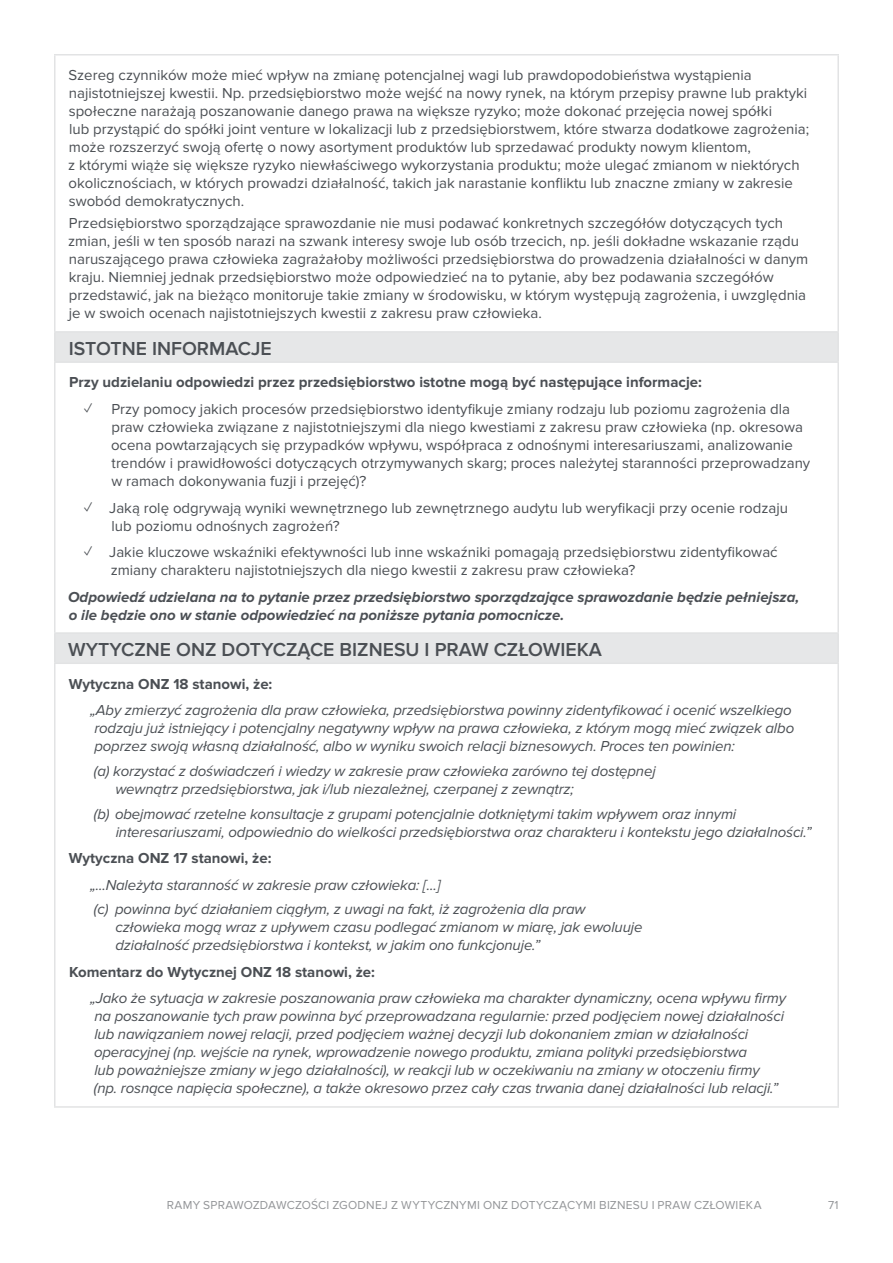
<style>
.page{position:relative;width:893px;height:1263px;background:#fff}
.page>*{position:absolute;margin:0;border:0;box-sizing:border-box;transform-origin:0 0}
.t1{font:600 19.5px "Proxima Nova";color:#4b4f54}
.t2{font:15px/18px "Proxima Nova";color:#4b4f54}
.t3{font:italic 15px/18px "Proxima Nova";letter-spacing:-.01em;color:#4b4f54}
.t4{font:700 15px "Proxima Nova";color:#4b4f54}
.t5{font:italic 700 15px/18px "Proxima Nova";color:#4b4f54}
.t6{font:12px "Proxima Nova";letter-spacing:.02em;color:#939598}
</style>
<div class="page">
<svg style="left:56px;top:333px;width:781px;height:329px"></svg>
<hr style="left:54px;top:1106px;width:785px;height:2px;background:#e2e3e4">
<hr style="left:54px;top:55px;width:2px;height:276px;background:#e2e3e4">
<hr style="left:837px;top:55px;width:2px;height:276px;background:#e2e3e4">
<hr style="left:54px;top:331px;width:785px;height:2px;background:#e2e3e4">
<hr style="left:54px;top:333px;width:2px;height:28px;background:#e2e3e4">
<hr style="left:837px;top:333px;width:2px;height:28px;background:#e2e3e4">
<hr style="left:54px;top:361px;width:785px;height:2px;background:#e2e3e4">
<hr style="left:54px;top:363px;width:2px;height:269px;background:#e2e3e4">
<hr style="left:837px;top:363px;width:2px;height:269px;background:#e2e3e4">
<hr style="left:54px;top:632px;width:785px;height:2px;background:#e2e3e4">
<hr style="left:54px;top:634px;width:2px;height:28px;background:#e2e3e4">
<hr style="left:837px;top:634px;width:2px;height:28px;background:#e2e3e4">
<hr style="left:54px;top:662px;width:785px;height:2px;background:#e2e3e4">
<hr style="left:54px;top:664px;width:2px;height:442px;background:#e2e3e4">
<hr style="left:837px;top:664px;width:2px;height:442px;background:#e2e3e4">
<hr style="left:54px;top:54px;width:785px;height:2px;background:#e2e3e4">
<p class="t2" style="left:68px;top:66px;width:742px">Szereg czynników może mieć wpływ na zmianę potencjalnej wagi lub prawdopodobieństwa wystąpienia najistotniejszej kwestii. Np. przedsiębiorstwo może wejść na nowy rynek, na którym przepisy prawne lub praktyki społeczne narażają poszanowanie danego prawa na większe ryzyko; może dokonać przejęcia nowej spółki<br>lub przystąpić do spółki joint venture w lokalizacji lub z przedsiębiorstwem, które stwarza dodatkowe zagrożenia; może rozszerzyć swoją ofertę o nowy asortyment produktów lub sprzedawać produkty nowym klientom,<br>z którymi wiąże się większe ryzyko niewłaściwego wykorzystania produktu; może ulegać zmianom w niektórych okolicznościach, w których prowadzi działalność, takich jak narastanie konfliktu lub znaczne zmiany w zakresie swobód demokratycznych.</p>
<p class="t2" style="left:68px;top:215px;width:742px">Przedsiębiorstwo sporządzające sprawozdanie nie musi podawać konkretnych szczegółów dotyczących tych zmian, jeśli w ten sposób narazi na szwank interesy swoje lub osób trzecich, np. jeśli dokładne wskazanie rządu naruszającego prawa człowieka zagrażałoby możliwości przedsiębiorstwa do prowadzenia działalności w danym kraju. Niemniej jednak przedsiębiorstwo może odpowiedzieć na to pytanie, aby bez podawania szczegółów przedstawić, jak na bieżąco monitoruje takie zmiany w środowisku, w którym występują zagrożenia, i uwzględnia je w swoich ocenach najistotniejszych kwestii z zakresu praw człowieka.</p>
<h1 class="t1" style="left:69px;top:337px;width:205px">ISTOTNE INFORMACJE</h1>
<p class="t4" style="left:69px;top:374px;width:634px">Przy udzielaniu odpowiedzi przez przedsiębiorstwo istotne mogą być następujące informacje:</p>
<p class="t2" style="left:111px;top:400px;width:701px;text-indent:-27px">✓ Przy pomocy jakich procesów przedsiębiorstwo identyfikuje zmiany rodzaju lub poziomu zagrożenia dla praw człowieka związane z najistotniejszymi dla niego kwestiami z zakresu praw człowieka (np. okresowa ocena powtarzających się przypadków wpływu, współpraca z odnośnymi interesariuszami, analizowanie trendów i prawidłowości dotyczących otrzymywanych skarg; proces należytej staranności przeprowadzany w ramach dokonywania fuzji i przejęć)?</p>
<p class="t2" style="left:112px;top:499px;width:678px;text-indent:-27px">✓ Jaką rolę odgrywają wyniki wewnętrznego lub zewnętrznego audytu lub weryfikacji przy ocenie rodzaju lub poziomu odnośnych zagrożeń?</p>
<p class="t2" style="left:111px;top:543px;width:668px;text-indent:-27px">✓ Jakie kluczowe wskaźniki efektywności lub inne wskaźniki pomagają przedsiębiorstwu zidentyfikować zmiany charakteru najistotniejszych dla niego kwestii z zakresu praw człowieka?</p>
<p class="t5" style="left:68px;top:588px;width:733px">Odpowiedź udzielana na to pytanie przez przedsiębiorstwo sporządzające sprawozdanie będzie pełniejsza, o ile będzie ono w stanie odpowiedzieć na poniższe pytania pomocnicze.</p>
<h1 class="t1" style="left:68px;top:638px;width:535px">WYTYCZNE ONZ DOTYCZĄCE BIZNESU I PRAW CZŁOWIEKA</h1>
<p class="t4" style="left:69px;top:675px;width:205px">Wytyczna ONZ 18 stanowi, że:</p>
<p class="t3" style="left:90px;top:701px;width:706px">„Aby zmierzyć zagrożenia dla praw człowieka, przedsiębiorstwa powinny zidentyfikować i ocenić wszelkiego rodzaju już istniejący i potencjalny negatywny wpływ na prawa człowieka, z którym mogą mieć związek albo poprzez swoją własną działalność, albo w wyniku swoich relacji biznesowych. Proces ten powinien:</p>
<p class="t3" style="left:115px;top:762px;width:542px;text-indent:-22px">(a) korzystać z doświadczeń i wiedzy w zakresie praw człowieka zarówno tej dostępnej wewnątrz przedsiębiorstwa, jak i/lub niezależnej, czerpanej z zewnątrz;</p>
<p class="t3" style="left:116px;top:805px;width:697px;text-indent:-22px">(b) obejmować rzetelne konsultacje z grupami potencjalnie dotkniętymi takim wpływem oraz innymi interesariuszami, odpowiednio do wielkości przedsiębiorstwa oraz charakteru i kontekstu jego działalności.”</p>
<p class="t4" style="left:69px;top:849px;width:204px">Wytyczna ONZ 17 stanowi, że:</p>
<p class="t3" style="left:90px;top:873px;width:497px;line-height:24.8px">„...Należyta staranność w zakresie praw człowieka: [...]<br>(c) powinna być działaniem ciągłym, z uwagi na fakt, iż zagrożenia dla praw</p>
<p class="t3" style="left:115px;top:919px;width:529px">człowieka mogą wraz z upływem czasu podlegać zmianom w miarę, jak ewoluuje działalność przedsiębiorstwa i kontekst, w jakim ono funkcjonuje.”</p>
<p class="t4" style="left:69px;top:963px;width:307px">Komentarz do Wytycznej ONZ 18 stanowi, że:</p>
<p class="t3" style="left:90px;top:990px;width:698px">„Jako że sytuacja w zakresie poszanowania praw człowieka ma charakter dynamiczny, ocena wpływu firmy na poszanowanie tych praw powinna być przeprowadzana regularnie: przed podjęciem nowej działalności lub nawiązaniem nowej relacji, przed podjęciem ważnej decyzji lub dokonaniem zmian w działalności operacyjnej (np. wejście na rynek, wprowadzenie nowego produktu, zmiana polityki przedsiębiorstwa<br>lub poważniejsze zmiany w jego działalności), w reakcji lub w oczekiwaniu na zmiany w otoczeniu firmy<br>(np. rosnące napięcia społeczne), a także okresowo przez cały czas trwania danej działalności lub relacji.”</p>
<p class="t6" style="left:167px;top:1198px;width:596px">RAMY SPRAWOZDAWCZOŚCI ZGODNEJ Z WYTYCZNYMI ONZ DOTYCZĄCYMI BIZNESU I PRAW CZŁOWIEKA</p>
<p class="t6" style="left:828px;top:1198px;width:12px">71</p>
</div>
